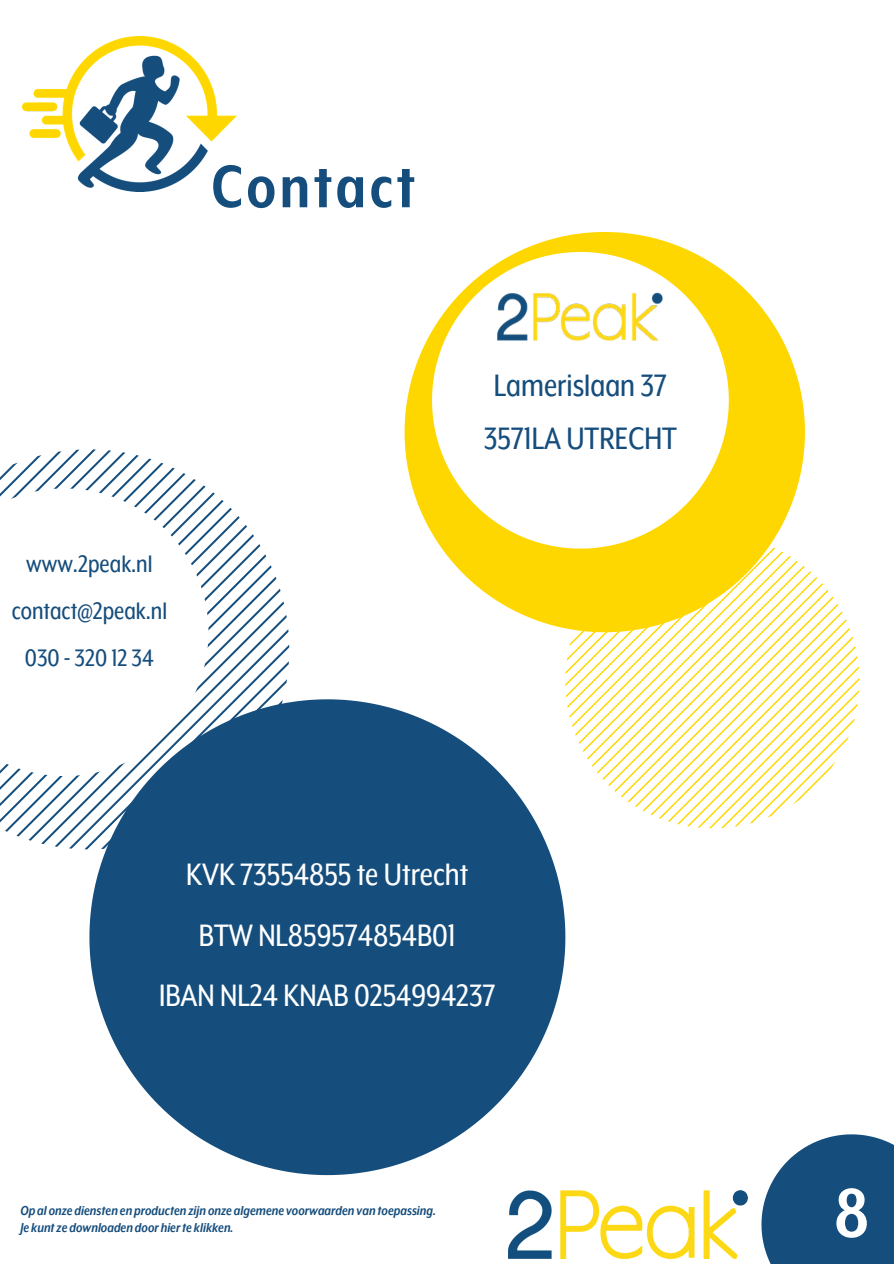
<style>
.page{position:relative;width:894px;height:1264px;background:#fff}
.page>*{position:absolute;margin:0;border:0;box-sizing:border-box;transform-origin:0 0}
.t1{font:700 79.5px "Mr Eaves XL Mod Nar OT";color:#fff}
.t2{font:700 69.6px "Mr Eaves XL Mod Nar OT";letter-spacing:.05em;color:#154e7c}
.t3{font:36px/60.8px "Mr Eaves XL Mod Nar OT";color:#fff;text-align:center}
.t4{font:36px/52.5px "Mr Eaves XL Mod Nar OT";color:#154d7c}
.t5{font:27.75px/46.8px "Mr Eaves XL Mod Nar OT";color:#154d7c;text-align:center}
.t6{font:italic 700 15px/17px "Mr Eaves XL Mod Nar OT";color:#154d7c}
</style>
<div class="page">
<img style="left:23px;top:37px;width:214px;height:154px">
<svg style="left:761px;top:1134px;width:132px;height:129px;background:#34658d"></svg>
<svg style="left:89px;top:699px;width:476px;height:476px;fill:#154e7c"></svg>
<svg style="left:565px;top:566px;width:294px;height:262px"></svg>
<svg style="left:404px;top:232px;width:400px;height:400px;fill:#ffd700"></svg>
<svg style="left:0;top:449px;width:289px;height:400px"></svg>
<svg style="left:0;top:488px;width:208px;height:288px"></svg>
<svg style="left:432px;top:252px;width:296px;height:296px"></svg>
<img style="left:491px;top:285px;width:178px;height:64px">
<img style="left:508px;top:1190px;width:239px;height:68px">
<h2 class="t2" style="left:211px;top:155px;width:205px">Contact</h2>
<h3 class="t5" style="left:12px;top:541px;width:157px">www.2peak.nl contact@2peak.nl<br>030 -320 1234</h3>
<h3 class="t4" style="left:484px;top:361px;width:194px">Lamerislaan 37<br>3571LA UTRECHT</h3>
<h3 class="t3" style="left:159px;top:845px;width:338px">KVK 73554855te Utrecht<br>BTWNL859574854B01<br>IBAN NL24 KNAB 0254994237</h3>
<p class="t6" style="left:20px;top:1202px;width:417px">Op al onze diensten en producten zijn onze algemenevoorwaarden van toepassing.<br>Je kuntze downloaden door hierte klikken.</p>
<h1 class="t1" style="left:833px;top:1176px;width:37px">8</h1>
</div>
